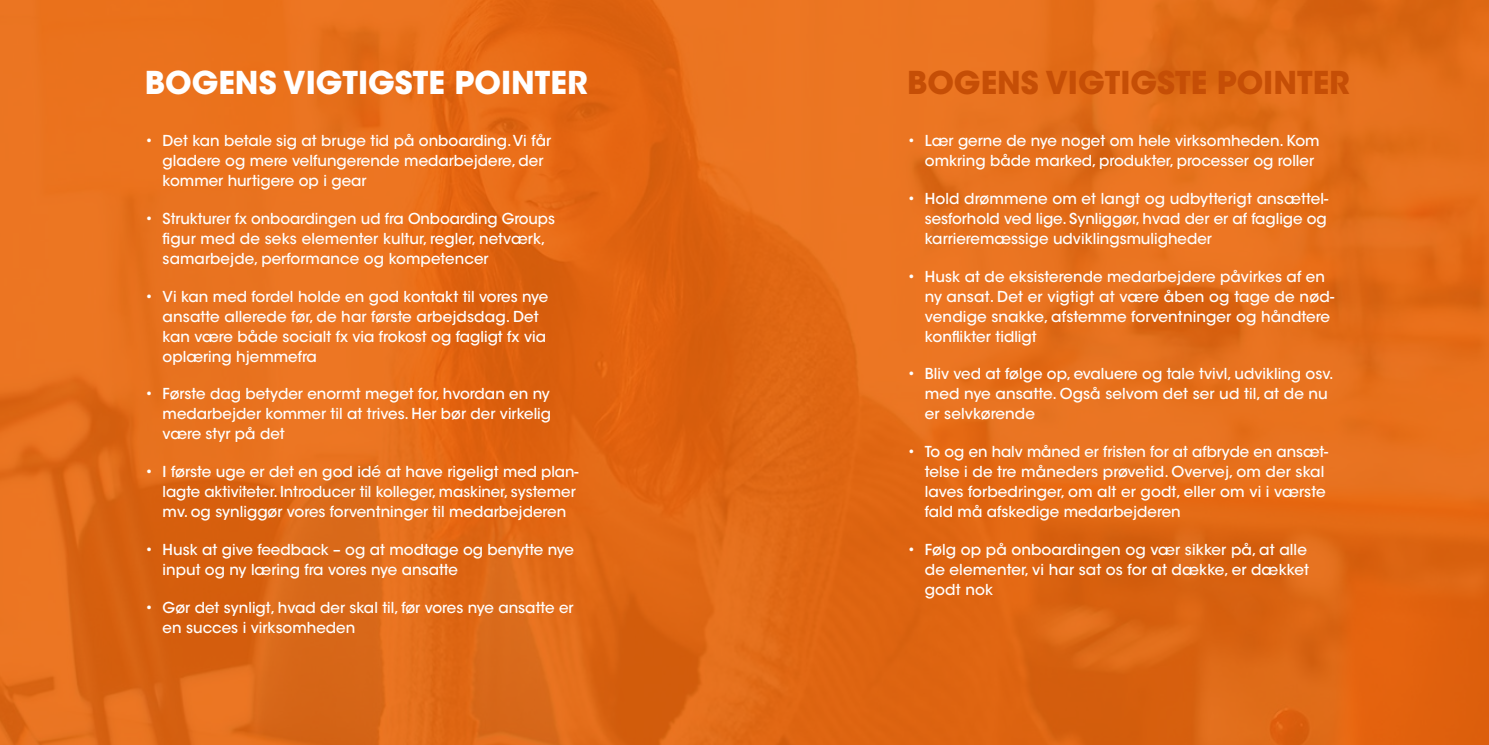
<style>
.page{position:relative;width:1489px;height:745px;background:#fff}
.page>*{position:absolute;margin:0;border:0;box-sizing:border-box;transform-origin:0 0}
.t1{font:700 31.25px "ITC Avant Garde Std";color:#fff}
.t2{font:700 31.25px "ITC Avant Garde Std";color:#c54e06}
.t3{font:500 15px/20px "ITC Avant Garde Std";color:#fff}
</style>
<div class="page">
<img style="left:0;top:0;width:1488px;height:744px">
<h1 class="t1" style="left:145px;top:62px;width:444px">BOGENS VIGTIGSTE POINTER</h1>
<h1 class="t2" style="left:907px;top:62px;width:444px">BOGENS VIGTIGSTE POINTER</h1>
<p class="t3" style="left:163px;top:130px;width:390px;text-indent:-18px">• Det kan betale sig at bruge tid på onboarding. Vi får gladere og mere velfungerende medarbejdere, der kommer hurtigere op i gear</p>
<p class="t3" style="left:163px;top:208px;width:394px;text-indent:-18px">• Strukturer fx onboardingen ud fra Onboarding Groups figur med de seks elementer kultur, regler, netværk, samarbejde, performance og kompetencer</p>
<p class="t3" style="left:163px;top:286px;width:387px;text-indent:-18px">• Vi kan med fordel holde en god kontakt til vores nye ansatte allerede før, de har første arbejdsdag. Det kan være både socialt fx via frokost og fagligt fx via oplæring hjemmefra</p>
<p class="t3" style="left:163px;top:384px;width:390px;text-align:justify;text-indent:-18px">• Første dag betyder enormt meget for, hvordan en ny medarbejder kommer til at trives. Her bør der virkelig være styr på det</p>
<p class="t3" style="left:163px;top:461px;width:417px;text-indent:-18px">• I første uge er det en god idé at have rigeligt med plan&shy;lagte aktiviteter. Introducer til kolleger, maskiner, systemer mv. og synliggør vores forventninger til medarbejderen</p>
<p class="t3" style="left:163px;top:539px;width:413px;text-indent:-18px">• Husk at give feedback – og at modtage og benytte nye input og ny læring fra vores nye ansatte</p>
<p class="t3" style="left:163px;top:597px;width:412px;text-indent:-18px">• Gør det synligt, hvad der skal til, før vores nye ansatte er en succes i virksomheden</p>
<p class="t3" style="left:924px;top:130px;width:396px;text-indent:-18px">• Lær gerne de nye noget om hele virksomheden. Kom omkring både marked, produkter, processer og roller</p>
<p class="t3" style="left:924px;top:188px;width:405px;text-align:justify;text-indent:-18px">• Hold drømmene om et langt og udbytterigt ansættel&shy;sesforhold ved lige. Synliggør, hvad der er af faglige og karrieremæssige udviklingsmuligheder</p>
<p class="t3" style="left:924px;top:266px;width:411px;text-indent:-18px">• Husk at de eksisterende medarbejdere påvirkes af en ny ansat. Det er vigtigt at være åben og tage de nød&shy;vendige snakke, afstemme forventninger og håndtere konflikter tidligt</p>
<p class="t3" style="left:924px;top:364px;width:410px;text-indent:-18px">• Bliv ved at følge op, evaluere og tale tvivl, udvikling osv. med nye ansatte. Også selvom det ser ud til, at de nu er selvkørende</p>
<p class="t3" style="left:924px;top:441px;width:405px;text-indent:-18px">• To og en halv måned er fristen for at afbryde en ansæt&shy;telse i de tre måneders prøvetid. Overvej, om der skal laves forbedringer, om alt er godt, eller om vi i værste fald må afskedige medarbejderen</p>
<p class="t3" style="left:924px;top:539px;width:386px;text-indent:-18px">• Følg op på onboardingen og vær sikker på, at alle de elementer, vi har sat os for at dække, er dækket godt nok</p>
</div>
